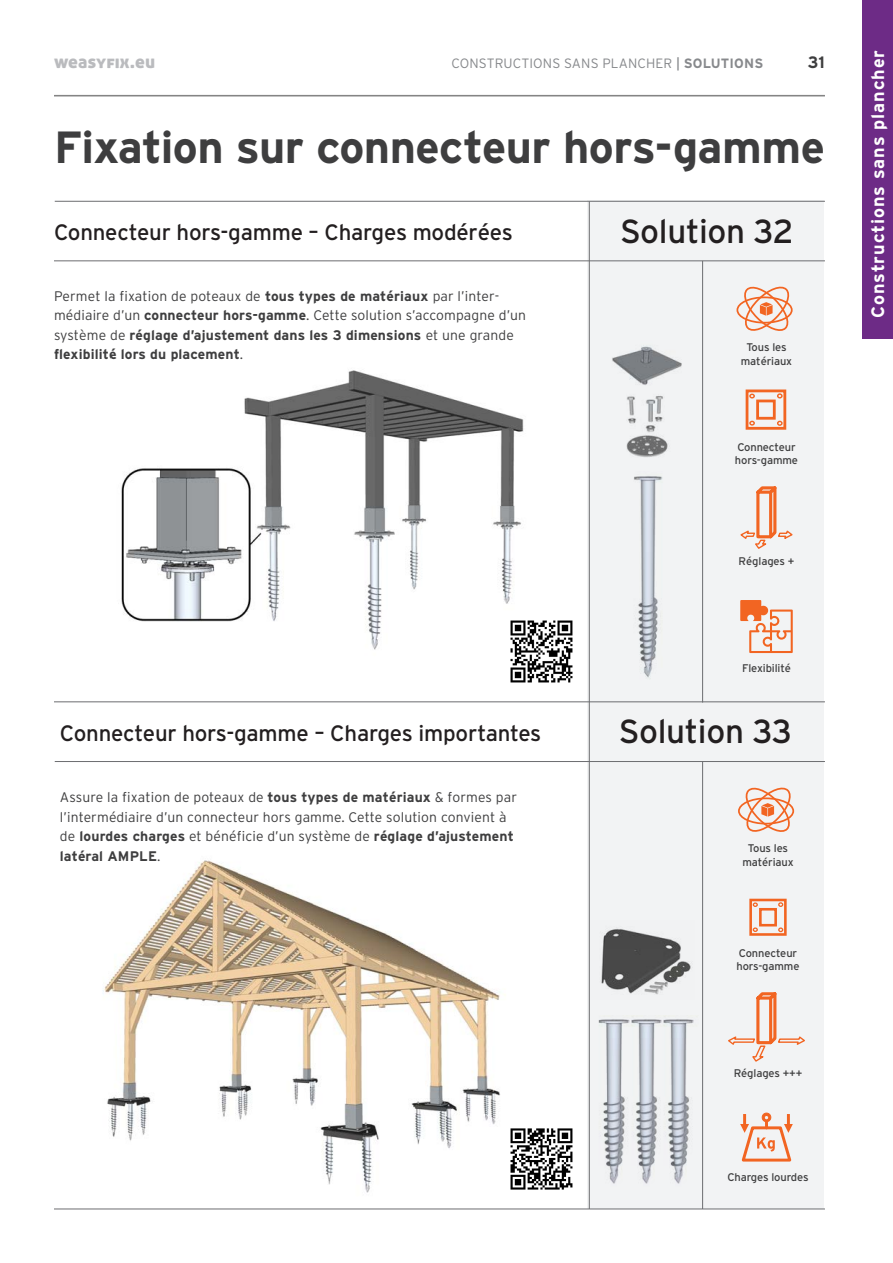
<style>
.page{position:relative;width:893px;height:1263px;background:#fff}
.page>*{position:absolute;margin:0;border:0;box-sizing:border-box;transform-origin:0 0}
.t1{font:700 45px "Interstate";letter-spacing:-.01em;color:#3e3e3f}
.t2{font:33.3px "Interstate";letter-spacing:-.01em;color:#231f20}
.t3{font:22.2px "Interstate";letter-spacing:-.01em;color:#231f20}
.t4{font:700 18px "Interstate";letter-spacing:.05em;color:#fff}
.t5{font:18px "Aller Display";letter-spacing:.005em;color:#babbbe}
.t6{font:700 16.5px "Interstate";color:#3e3e3f}
.t7{font:700 13.95px/19.5px "Interstate";letter-spacing:.01em;color:#3e3e3f}
.t8{font:300 13.95px/19.5px "Interstate";letter-spacing:.01em;color:#3e3e3f}
.t9{font:300 13.5px "Interstate";letter-spacing:.01em;color:#87898c}
.t10{font:11.1px/13.4px "Interstate";letter-spacing:-.01em;color:#3e3e3f;text-align:center}
.s1{font-weight:400}
.s2{font-weight:700}
.s3{font-weight:300}
</style>
<div class="page">
<img style="left:523px;top:1128px;width:50px;height:62px">
<img style="left:510px;top:620px;width:63px;height:63px">
<div style="left:588px;top:201px;width:236px;height:1008px;background:#f2f3f4"></div>
<img style="left:634px;top:476px;width:29px;height:202px">
<img style="left:612px;top:346px;width:70px;height:39px">
<img style="left:626px;top:396px;width:42px;height:61px">
<hr style="left:55px;top:761px;width:770px;height:1px;background:#6c6d70">
<hr style="left:54px;top:701px;width:771px;height:1px;background:#6c6d70">
<hr style="left:54px;top:1208px;width:771px;height:1px;background:#6c6d70">
<img style="left:121px;top:370px;width:410px;height:302px">
<img style="left:103px;top:860px;width:420px;height:333px">
<hr style="left:54px;top:95px;width:771px;height:1px;background:#3e3e3f">
<img style="left:639px;top:1019px;width:15px;height:165px">
<img style="left:598px;top:1016px;width:41px;height:168px">
<img style="left:601px;top:928px;width:90px;height:67px">
<img style="left:654px;top:1016px;width:40px;height:168px">
<hr style="left:589px;top:201px;width:1px;height:1008px;background:#6c6d70">
<hr style="left:702px;top:261px;width:1px;height:441px;background:#6c6d70">
<hr style="left:702px;top:761px;width:1px;height:448px;background:#6c6d70">
<div style="left:736px;top:296px;width:57px;height:28px;border:2px solid #f26522;border-radius:50%"></div>
<svg style="left:740px;top:286px;width:53px;height:45px"></svg>
<div style="left:746px;top:389px;width:40px;height:41px;border:3px solid #f26522"></div>
<div style="left:756px;top:400px;width:20px;height:20px;border:3px solid #f26522"></div>
<svg style="left:749px;top:394px;width:6px;height:4px"></svg>
<svg style="left:777px;top:393px;width:6px;height:5px"></svg>
<svg style="left:749px;top:421px;width:6px;height:5px"></svg>
<svg style="left:777px;top:421px;width:6px;height:5px"></svg>
<svg style="left:740px;top:486px;width:53px;height:63px"></svg>
<svg style="left:740px;top:600px;width:53px;height:53px"></svg>
<div style="left:738px;top:797px;width:56px;height:27px;border:2px solid #f26522;border-radius:50%"></div>
<svg style="left:742px;top:787px;width:53px;height:45px"></svg>
<div style="left:749px;top:899px;width:38px;height:37px;border:3px solid #f26522"></div>
<div style="left:759px;top:908px;width:18px;height:18px;border:3px solid #f26522"></div>
<svg style="left:753px;top:902px;width:5px;height:5px"></svg>
<svg style="left:778px;top:902px;width:5px;height:5px"></svg>
<svg style="left:753px;top:927px;width:5px;height:5px"></svg>
<svg style="left:778px;top:927px;width:5px;height:5px"></svg>
<svg style="left:740px;top:1112px;width:53px;height:50px"></svg>
<svg style="left:728px;top:992px;width:77px;height:70px"></svg>
<hr style="left:54px;top:260px;width:771px;height:1px;background:#6c6d70">
<hr style="left:55px;top:201px;width:770px;height:1px;background:#6c6d70">
<div style="left:863px;top:0;width:30px;height:339px;background:#6d2b86"></div>
<p class="t5" style="left:54px;top:51px;width:103px">weasyfix.eu</p>
<p class="t9" style="left:451px;top:56px;width:313px">CONSTRUCTIONS SANS PLANCHER <span class="s1">|</span> <span class="s2">SOLUTIONS</span></p>
<p class="t6" style="left:808px;top:53px;width:18px">31</p>
<p class="t4" style="left:868px;top:318px;width:269px;rotate:-90deg">Constructions sans plancher</p>
<p class="t1" style="left:54px;top:122px;width:772px">Fixation sur connecteur hors-gamme</p>
<p class="t2" style="left:620px;top:213px;width:175px">Solution 32</p>
<p class="t3" style="left:54px;top:220px;width:460px">Connecteur hors-gamme – Charges modérées</p>
<p class="t7" style="left:54px;top:286px;width:473px"><span class="s3">Permet la fixation de poteaux de</span> tous types de matériaux <span class="s3">par l’inter&shy;médiaire d’un</span> connecteur hors-gamme<span class="s3">. Cette solution s’accompagne d’un système de</span> réglage d’ajustement dans les 3 dimensions <span class="s3">et une grande </span>flexibilité lors du placement<span class="s3">.</span></p>
<p class="t10" style="left:741px;top:341px;width:53px">Tous les matériaux</p>
<p class="t10" style="left:735px;top:440px;width:65px;text-align:left">Connecteur hors-gamme</p>
<p class="t10" style="left:739px;top:555px;width:57px">Réglages +</p>
<p class="t3" style="left:60px;top:721px;width:483px">Connecteur hors-gamme – Charges importantes</p>
<p class="t8" style="left:60px;top:787px;width:459px">Assure la fixation de poteaux de <span class="s2">tous types de matériaux</span> &amp; formes par l’intermédiaire d’un connecteur hors gamme. Cette solution convient à de <span class="s2">lourdes charges</span> et bénéficie d’un système de <span class="s2">réglage d’ajustement latéral AMPLE</span>.</p>
<p class="t10" style="left:742px;top:662px;width:50px">Flexibilité</p>
<p class="t2" style="left:619px;top:713px;width:175px">Solution 33</p>
<p class="t10" style="left:742px;top:842px;width:53px">Tous les matériaux</p>
<p class="t10" style="left:736px;top:946px;width:65px;text-align:left">Connecteur hors-gamme</p>
<p class="t10" style="left:734px;top:1066px;width:70px">Réglages +++</p>
<p class="t10" style="left:727px;top:1170px;width:83px">Charges lourdes</p>
</div>
